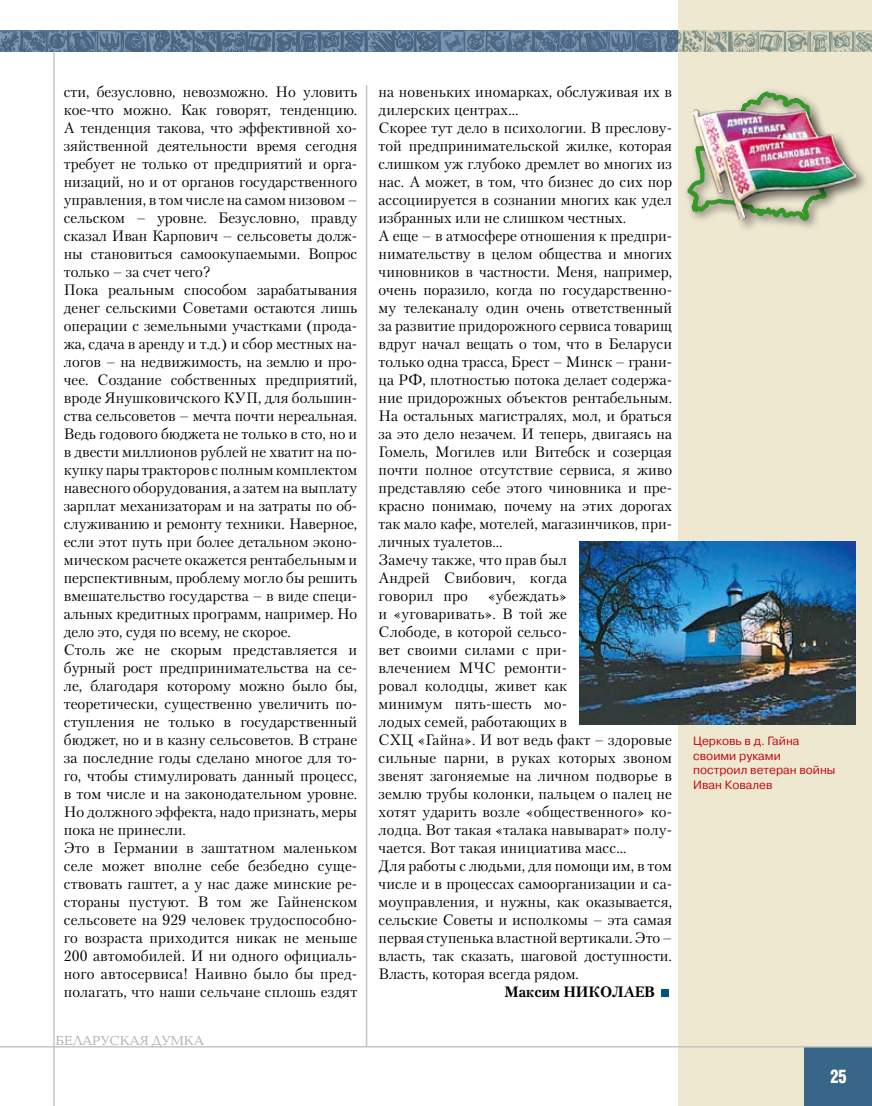
<style>
.page{position:relative;width:872px;height:1106px;background:#fff}
.page>*{position:absolute;margin:0;border:0;box-sizing:border-box;transform-origin:0 0}
.t1{font:700 18px "AG Letterica Cond L";color:#fff;scale:.9 1}
.t2{font:15px/18px "Petersburg C";color:#000}
.t3{font:700 15px "Petersburg C";color:#000}
.t4{font:13.5px "Baltica C";color:#aeafb2}
.t5{font:12px/14.4px "Pragmatica C";color:#c10c13}
</style>
<div class="page">
<div style="left:678px;top:0;width:194px;height:1106px;background:#efe8d1"></div>
<hr style="left:53px;top:52px;width:2px;height:1054px;background:#c3c5c7">
<hr style="left:366px;top:85px;width:1px;height:961px;background:#c3c5c7">
<div style="left:804px;top:1047px;width:68px;height:59px;background:#386688"></div>
<svg style="left:0;top:31px;width:872px;height:21px;background:#617a94"></svg>
<hr style="left:0;top:1046px;width:872px;height:1px;background:#c3c5c7">
<img style="left:580px;top:541px;width:275px;height:183px">
<div style="left:661px;top:989px;width:7px;height:7px;background:#00567b"></div>
<svg style="left:682px;top:30px;width:161px;height:183px"></svg>
<div style="left:691px;top:106px;width:181px;height:136px;background:#000;opacity:.55"></div>
<img style="left:694px;top:109px;width:162px;height:111px">
<p class="t2" style="left:64px;top:82px;width:295px">сти, безусловно, невозможно. Но уловить кое-что можно. Как говорят, тенденцию.<br>А тенденция такова, что эффективной хо&shy;зяйственной деятельности время сегодня требует не только от предприятий и орга&shy;низаций, но и от органов государственного управления, в том числе на самом низовом – сельском – уровне. Безусловно, правду сказал Иван Карпович – сельсоветы долж&shy;ны становиться самоокупаемыми. Вопрос только – за счет чего?<br>Пока реальным способом зарабатывания денег сельскими Советами остаются лишь операции с земельными участками (прода&shy;жа, сдача в аренду и т.д.) и сбор местных на&shy;логов – на недвижимость, на землю и про&shy;чее. Создание собственных предприятий, вроде Янушковичского КУП, для большин&shy;ства сельсоветов – мечта почти нереальная.<br>Ведь годового бюджета не только в сто, но и в двести миллионов рублей не хватит на по&shy;купку пары тракторов с полным комплектом навесного оборудования, а затем на выплату зарплат механизаторам и на затраты по об&shy;служиванию и ремонту техники. Наверное, если этот путь при более детальном эконо&shy;мическом расчете окажется рентабельным и перспективным, проблему могло бы решить вмешательство государства – в виде специ&shy;альных кредитных программ, например. Но дело это, судя по всему, не скорое.<br>Столь же не скорым представляется и бурный рост предпринимательства на се&shy;ле, благодаря которому можно было бы, теоретически, существенно увеличить по&shy;ступления не только в государственный бюджет, но и в казну сельсоветов. В стране за последние годы сделано многое для то&shy;го, чтобы стимулировать данный процесс, в том числе и на законодательном уровне.<br>Но должного эффекта, надо признать, меры пока не принесли.<br>Это в Германии в заштатном маленьком селе может вполне себе безбедно суще&shy;ствовать гаштет, а у нас даже минские ре&shy;стораны пустуют. В том же Гайненском сельсовете на 929 человек трудоспособно&shy;го возраста приходится никак не меньше 200 автомобилей. И ни одного официаль&shy;ного автосервиса! Наивно было бы пред&shy;полагать, что наши сельчане сплошь ездят</p>
<p class="t2" style="left:378px;top:82px;width:295px">на новеньких иномарках, обслуживая их в дилерских центрах…<br>Скорее тут дело в психологии. В преслову&shy;той предпринимательской жилке, которая слишком уж глубоко дремлет во многих из нас. А может, в том, что бизнес до сих пор ассоциируется в сознании многих как удел избранных или не слишком честных.<br>А еще – в атмосфере отношения к предпри&shy;нимательству в целом общества и многих чиновников в частности. Меня, например, очень поразило, когда по государственно&shy;му телеканалу один очень ответственный за развитие придорожного сервиса товарищ вдруг начал вещать о том, что в Беларуси только одна трасса, Брест – Минск – грани&shy;ца РФ, плотностью потока делает содержа&shy;ние придорожных объектов рентабельным.<br>На остальных магистралях, мол, и браться за это дело незачем. И теперь, двигаясь на Гомель, Могилев или Витебск и созерцая почти полное отсутствие сервиса, я живо представляю себе этого чиновника и пре&shy;красно понимаю, почему на этих дорогах так мало кафе, мотелей, магазинчиков, при&shy;личных туалетов…<br>Замечу также, что прав был<br>Андрей Свибович, когда<br>говорил про</p>
<p class="t2" style="left:378px;top:586px;width:295px;text-indent:109px">«убеждать»<br>и «уговаривать». В той же<br>Слободе, в которой сельсо-<br>вет своими силами с при-<br>влечением МЧС ремонти-<br>ровал колодцы, живет как<br>минимум пять-шесть мо-<br>лодых семей, работающих в<br>СХЦ «Гайна». И вот ведь факт – здоровые сильные парни, в руках которых звоном звенят загоняемые на личном подворье в землю трубы колонки, пальцем о палец не хотят ударить возле «общественного» ко&shy;лодца. Вот такая «талака навыварат» полу&shy;чается. Вот такая инициатива масс…<br>Для работы с людьми, для помощи им, в том числе и в процессах самоорганизации и са&shy;моуправления, и нужны, как оказывается, сельские Советы и исполкомы – эта самая первая ступенька властной вертикали. Это – власть, так сказать, шаговой доступности.<br>Власть, которая всегда рядом.</p>
<p class="t3" style="left:504px;top:982px;width:152px">Максим НИКОЛАЕВ</p>
<p class="t4" style="left:56px;top:1033px;width:150px">БЕЛАРУСКАЯ ДУМКА</p>
<p class="t5" style="left:693px;top:734px;width:144px">церковь в д. Гайна своими руками построил ветеран войны<br>Иван Ковалев</p>
<p class="t1" style="left:830px;top:1065px;width:20px">25</p>
</div>
